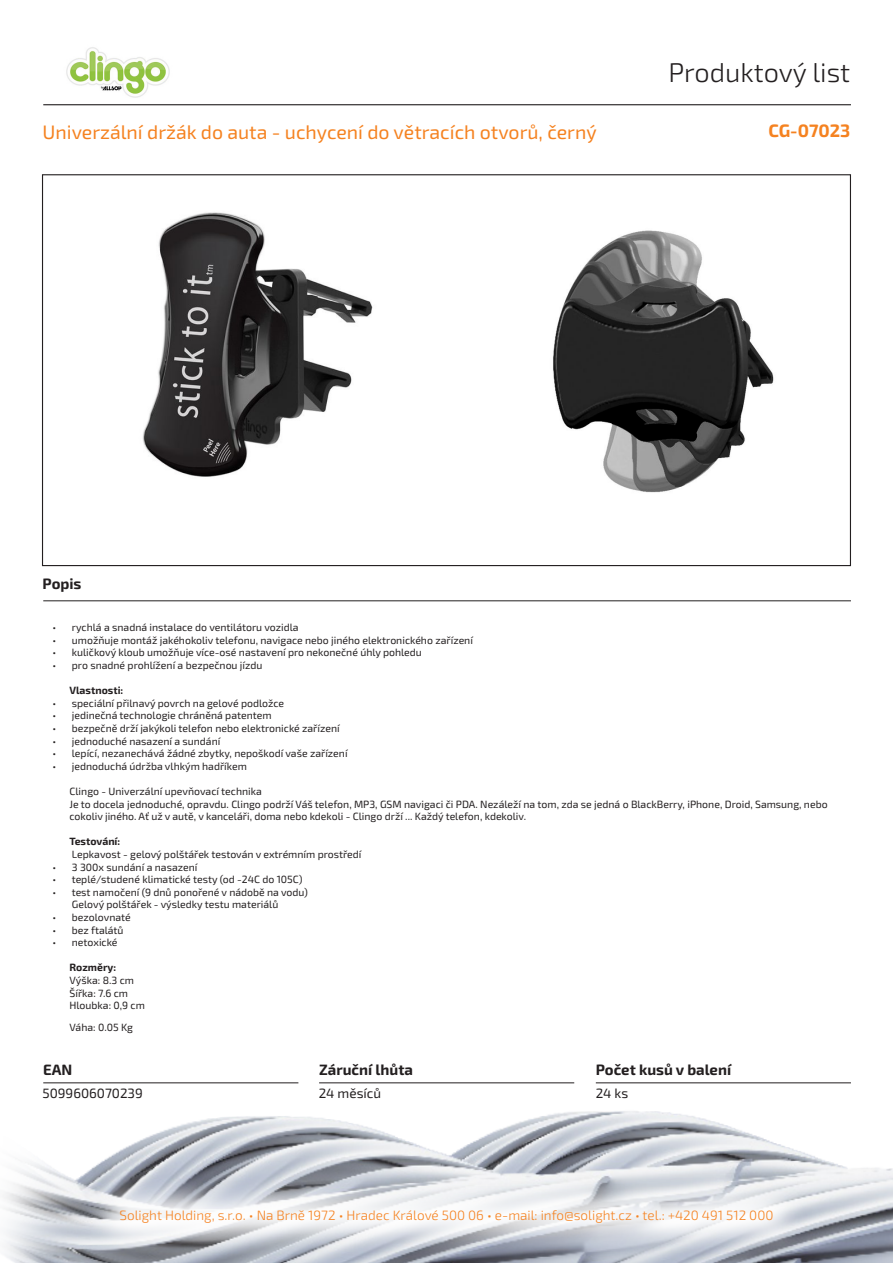
<style>
.page{position:relative;width:893px;height:1263px;background:#fff}
.page>*{position:absolute;margin:0;border:0;box-sizing:border-box;transform-origin:0 0}
.t1{font:300 27px "Exo 2.0";color:#231f20}
.t2{font:19.5px "Exo 2.0";color:#f58220}
.Kód_produktu{font:700 18px "Exo 2.0";color:#f58220}
.t3{font:700 15px "Exo 2.0";color:#231f20}
.t4{font:300 13.5px "Exo 2.0";color:#f58220}
.t5{font:13.5px "Exo 2.0";color:#231f20}
.t6{font:10.5px/12.6px "Exo 2.0";color:#231f20}
.t7{font:700 10.5px "Exo 2.0";color:#231f20}
.s1{font-weight:700}
</style>
<div class="page">
<img style="left:3px;top:1082px;width:890px;height:181px">
<hr style="left:43px;top:104px;width:808px;height:1px;background:#231f20">
<hr style="left:43px;top:600px;width:808px;height:1px;background:#231f20">
<hr style="left:596px;top:1082px;width:255px;height:1px;background:#231f20">
<hr style="left:319px;top:1082px;width:255px;height:1px;background:#231f20">
<hr style="left:43px;top:1082px;width:255px;height:1px;background:#231f20">
<svg style="left:85px;top:1174px;width:723px;height:84px"></svg>
<img style="left:66px;top:47px;width:104px;height:51px">
<img style="left:142px;top:212px;width:231px;height:265px">
<img style="left:553px;top:230px;width:221px;height:263px">
<h1 class="t1" style="left:668px;top:57px;width:183px">Produktový list</h1>
<p class="t2" style="left:43px;top:120px;width:556px">Univerzální držák do auta - uchycení do větracích otvorů, černý</p>
<p class="Kód_produktu" style="left:768px;top:120px;width:84px">CG-07023</p>
<h3 class="t3" style="left:43px;top:575px;width:40px">Popis</h3>
<p class="t6" style="left:53px;top:621px;width:248px">• rychlá a snadná instalace do ventilátoru vozidla</p>
<p class="t6" style="left:53px;top:634px;width:422px">• umožňuje montáž jakéhokoliv telefonu, navigace nebo jiného elektronického zařízení</p>
<p class="t6" style="left:53px;top:647px;width:371px">• kuličkový kloub umožňuje více-osé nastavení pro nekonečné úhly pohledu</p>
<p class="t6" style="left:53px;top:659px;width:212px">• pro snadné prohlížení a bezpečnou jízdu</p>
<p class="t7" style="left:70px;top:684px;width:55px">Vlastnosti:</p>
<p class="t6" style="left:53px;top:697px;width:233px">• speciální přilnavý povrch na gelové podložce</p>
<p class="t6" style="left:53px;top:710px;width:221px">• jedinečná technologie chráněná patentem</p>
<p class="t6" style="left:53px;top:722px;width:289px">• bezpečně drží jakýkoli telefon nebo elektronické zařízení</p>
<p class="t6" style="left:53px;top:735px;width:169px">• jednoduché nasazení a sundání</p>
<p class="t6" style="left:53px;top:747px;width:297px">• lepící, nezanechává žádné zbytky, nepoškodí vaše zařízení</p>
<p class="t6" style="left:53px;top:760px;width:196px">• jednoduchá údržba vlhkým hadříkem</p>
<p class="t6" style="left:70px;top:785px;width:760px">Clingo - Univerzální upevňovací technika<br>Je to docela jednoduché, opravdu. Clingo podrží Váš telefon, MP3, GSM navigaci či PDA. Nezáleží na tom, zda se jedná o BlackBerry, iPhone, Droid, Samsung, nebo cokoliv jiného. Ať už v autě, v kanceláři, doma nebo kdekoli - Clingo drží ... Každý telefon, kdekoliv.</p>
<p class="t6" style="left:70px;top:836px;width:294px"><span class="s1">Testování:<br></span>Lepkavost - gelový polštářek testován v extrémním prostředí</p>
<p class="t6" style="left:53px;top:861px;width:146px">• 3 300x sundání a nasazení</p>
<p class="t6" style="left:53px;top:873px;width:252px">• teplé/studené klimatické testy (od -24C do 105C)</p>
<p class="t6" style="left:72px;top:886px;width:237px;text-indent:-19px">• test namočení (9 dnů ponořené v nádobě na vodu)<br>Gelový polštářek - výsledky testu materiálů</p>
<p class="t6" style="left:53px;top:911px;width:80px">• bezolovnaté</p>
<p class="t6" style="left:53px;top:924px;width:73px">• bez ftalátů</p>
<p class="t6" style="left:53px;top:936px;width:67px">• netoxické</p>
<p class="t6" style="left:70px;top:962px;width:77px"><span class="s1">Rozměry:<br></span>Výška: 8.3 cm<br>Šířka: 7.6 cm<br>Hloubka: 0,9 cm</p>
<p class="t6" style="left:70px;top:1021px;width:65px">Váha: 0.05 Kg</p>
<h3 class="t3" style="left:43px;top:1060px;width:31px">EAN</h3>
<h3 class="t3" style="left:319px;top:1060px;width:95px">Záruční lhůta</h3>
<h3 class="t3" style="left:596px;top:1060px;width:137px">Počet kusů v balení</h3>
<p class="t5" style="left:43px;top:1085px;width:102px">5099606070239</p>
<p class="t5" style="left:319px;top:1085px;width:64px">24 měsíců</p>
<p class="t5" style="left:596px;top:1085px;width:34px">24 ks</p>
<p class="t4" style="left:120px;top:1208px;width:655px">Solight Holding, s.r.o. • Na Brně 1972 • Hradec Králové 500 06 • e-mail: info@solight.cz • tel.: +420 491 512 000</p>
</div>
